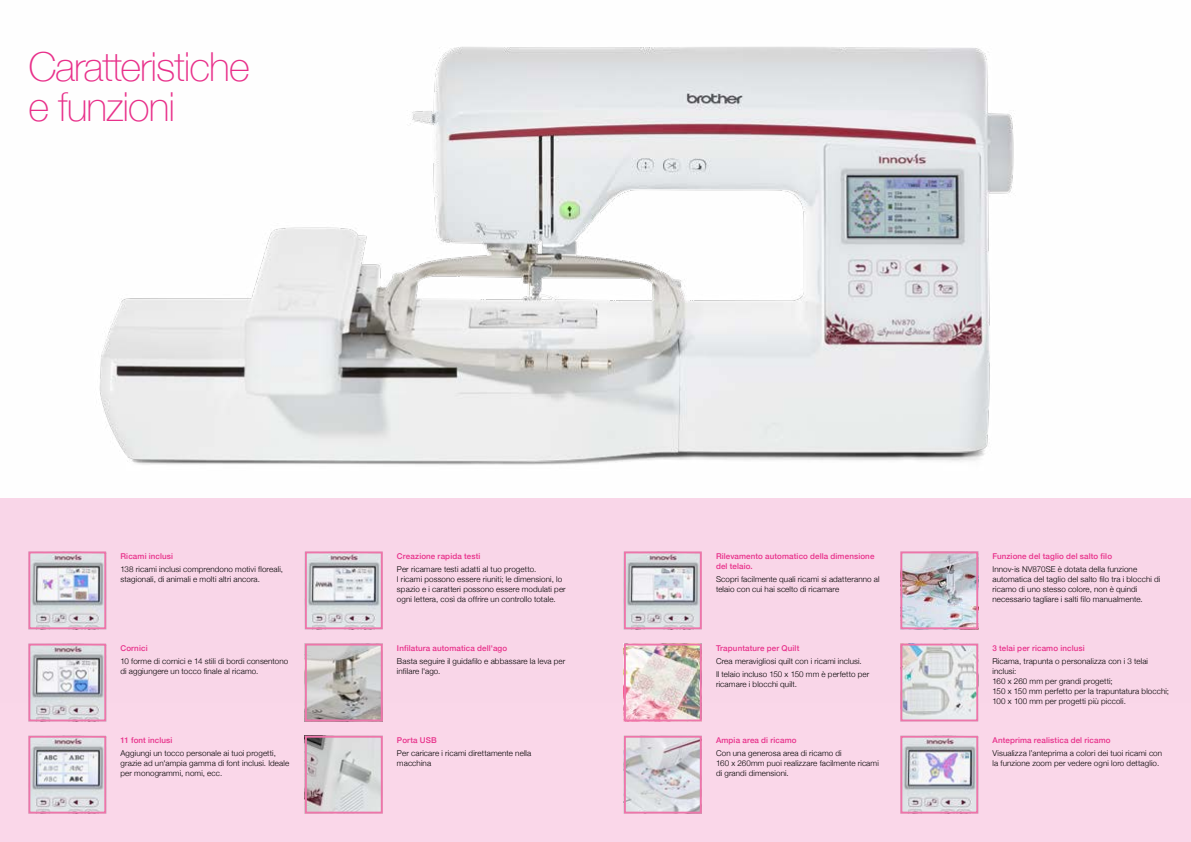
<style>
.page{position:relative;width:1191px;height:842px;background:#fff}
.page>*{position:absolute;margin:0;border:0;box-sizing:border-box;transform-origin:0 0}
.t1{font:100 40px/40px "Helvetica Neue";letter-spacing:-.025em;color:#e8308a}
.t2{font:300 8px/10px "Helvetica Neue";letter-spacing:.015em;color:#000}
.t3{font:500 8px/10px "Helvetica Neue";letter-spacing:.015em;color:#e8308a}
</style>
<div class="page">
<div style="left:0;top:498px;width:1191px;height:344px;background:#fad7e9"></div>
<img style="left:28px;top:46px;width:986px;height:656px">
<img style="left:31px;top:739px;width:72px;height:72px">
<div style="left:28px;top:736px;width:78px;height:78px;border:2px solid #ee75aa"></div>
<img style="left:627px;top:739px;width:72px;height:72px">
<div style="left:624px;top:736px;width:78px;height:78px;border:2px solid #ee75aa"></div>
<img style="left:308px;top:739px;width:72px;height:72px">
<div style="left:305px;top:736px;width:78px;height:78px;border:2px solid #ee75aa"></div>
<img style="left:903px;top:739px;width:72px;height:72px">
<div style="left:900px;top:736px;width:78px;height:78px;border:2px solid #ee75aa"></div>
<img style="left:308px;top:646px;width:72px;height:72px">
<div style="left:305px;top:643px;width:78px;height:78px;border:2px solid #ee75aa"></div>
<img style="left:903px;top:646px;width:72px;height:72px">
<div style="left:900px;top:643px;width:78px;height:78px;border:2px solid #ee75aa"></div>
<img style="left:31px;top:554px;width:72px;height:72px">
<div style="left:28px;top:551px;width:78px;height:78px;border:2px solid #ee75aa"></div>
<img style="left:627px;top:554px;width:72px;height:72px">
<div style="left:624px;top:551px;width:78px;height:78px;border:2px solid #ee75aa"></div>
<img style="left:308px;top:554px;width:72px;height:72px">
<div style="left:305px;top:551px;width:78px;height:78px;border:2px solid #ee75aa"></div>
<img style="left:903px;top:554px;width:72px;height:72px">
<div style="left:900px;top:551px;width:78px;height:78px;border:2px solid #ee75aa"></div>
<img style="left:31px;top:646px;width:72px;height:72px">
<div style="left:28px;top:643px;width:78px;height:78px;border:2px solid #ee75aa"></div>
<img style="left:627px;top:646px;width:72px;height:72px">
<div style="left:624px;top:643px;width:78px;height:78px;border:2px solid #ee75aa"></div>
<h1 class="t1" style="left:28px;top:45px;width:223px">Caratteristiche e funzioni</h1>
<p class="t3" style="left:120px;top:551px;width:54px">Ricami inclusi</p>
<p class="t2" style="left:120px;top:564px;width:164px">138 ricami inclusi comprendono motivi floreali, stagionali, di animali e molti altri ancora.</p>
<p class="t3" style="left:397px;top:551px;width:85px">Creazione rapida testi</p>
<p class="t2" style="left:397px;top:564px;width:170px">Per ricamare testi adatti al tuo progetto.<br>I ricami possono essere riuniti; le dimensioni, lo spazio e i caratteri possono essere modulati per ogni lettera, così da offrire un controllo totale.</p>
<p class="t3" style="left:120px;top:643px;width:29px">Cornici</p>
<p class="t2" style="left:120px;top:656px;width:169px">10 forme di cornici e 14 stili di bordi consentono di aggiungere un tocco finale al ricamo.</p>
<p class="t3" style="left:397px;top:643px;width:112px">Infilatura automatica dell'ago</p>
<p class="t2" style="left:397px;top:656px;width:170px">Basta seguire il guidafilo e abbassare la leva per infilare l'ago.</p>
<p class="t3" style="left:120px;top:735px;width:53px">11 font inclusi</p>
<p class="t2" style="left:120px;top:748px;width:170px">Aggiungi un tocco personale ai tuoi progetti, grazie ad un'ampia gamma di font inclusi. Ideale per monogrammi, nomi, ecc.</p>
<p class="t3" style="left:397px;top:735px;width:41px">Porta USB</p>
<p class="t2" style="left:397px;top:748px;width:136px">Per caricare i ricami direttamente nella macchina</p>
<p class="t3" style="left:716px;top:551px;width:160px">Rilevamento automatico della dimensione del telaio.</p>
<p class="t2" style="left:716px;top:574px;width:165px">Scopri facilmente quali ricami si adatteranno al telaio con cui hai scelto di ricamare</p>
<p class="t3" style="left:716px;top:643px;width:85px">Trapuntature per Quilt</p>
<p class="t2" style="left:716px;top:654px;width:155px;line-height:12.8px">Crea meravigliosi quilt con i ricami inclusi.<br>Il telaio incluso 150 x 150 mm è perfetto per</p>
<p class="t2" style="left:716px;top:678px;width:83px">ricamare i blocchi quilt.</p>
<p class="t3" style="left:716px;top:735px;width:82px">Ampia area di ricamo</p>
<p class="t2" style="left:716px;top:748px;width:164px">Con una generosa area di ricamo di<br>160 x 260mm puoi realizzare facilmente ricami di grandi dimensioni.</p>
<p class="t3" style="left:992px;top:551px;width:121px">Funzione del taglio del salto filo</p>
<p class="t2" style="left:992px;top:564px;width:169px">Innov-is NV870SE è dotata della funzione automatica del taglio del salto filo tra i blocchi di ricamo di uno stesso colore, non è quindi necessario tagliare i salti filo manualmente.</p>
<p class="t3" style="left:992px;top:643px;width:94px">3 telai per ricamo inclusi</p>
<p class="t2" style="left:992px;top:656px;width:178px">Ricama, trapunta o personalizza con i 3 telai inclusi:<br>160 x 260 mm per grandi progetti;<br>150 x 150 mm perfetto per la trapuntatura blocchi; 100 x 100 mm per progetti più piccoli.</p>
<p class="t3" style="left:992px;top:735px;width:120px">Anteprima realistica del ricamo</p>
<p class="t2" style="left:992px;top:748px;width:171px">Visualizza l’anteprima a colori dei tuoi ricami con la funzione zoom per vedere ogni loro dettaglio.</p>
</div>
